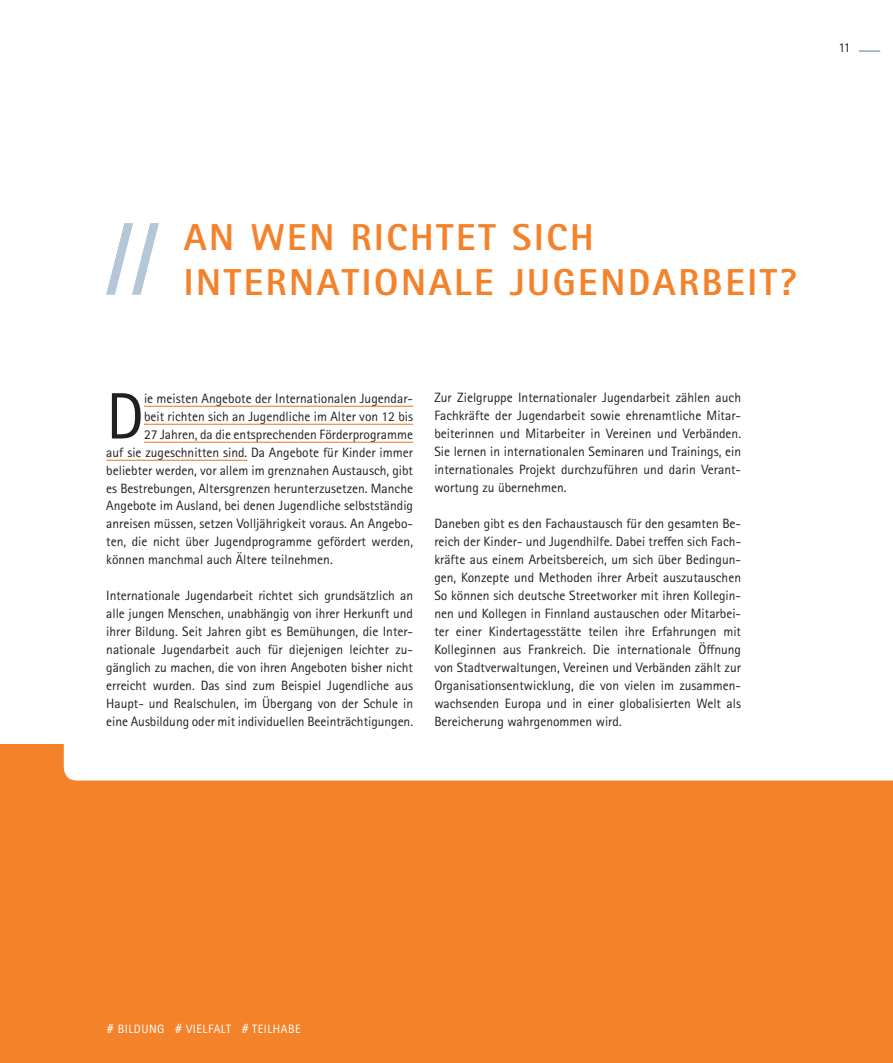
<style>
.page{position:relative;width:893px;height:1063px;background:#fff}
.page>*{position:absolute;margin:0;border:0;box-sizing:border-box;transform-origin:0 0}
.t1{font:65.7px "Rotis Sans Serif Pro";color:#231f20}
.t2{font:800 37.5px/45px "Rotis Sans Serif Pro";letter-spacing:.07em;color:#f4822b}
.t3{font:13.5px/18px "Rotis Sans Serif Pro";color:#231f20;text-align:justify}
.t4{font:13.5px "Rotis Sans Serif Pro";color:#231f20}
.t5{font:12.15px "Rotis Sans Serif Pro";letter-spacing:.04em;color:#fff}
.s1{font-size:14.55px}
</style>
<div class="page">
<hr style="left:859px;top:50px;width:21px;height:2px;background:#8aa7c0">
<div style="left:0;top:745px;width:893px;height:318px;background:#f4822b"></div>
<svg style="left:64px;top:405px;width:829px;height:376px"></svg>
<svg style="left:106px;top:223px;width:53px;height:72px"></svg>
<hr style="left:144px;top:406px;width:269px;height:1px;background:#f4822b">
<hr style="left:144px;top:424px;width:269px;height:1px;background:#f4822b">
<hr style="left:144px;top:442px;width:269px;height:1px;background:#f4822b">
<hr style="left:106px;top:460px;width:141px;height:1px;background:#f4822b">
<p class="t4" style="left:838px;top:39px;width:14px">11</p>
<h2 class="t2" style="left:184px;top:214px;width:615px">AN WEN RICHTET SICH<br>INTERNATIONALE JUGENDARBEIT?</h2>
<h1 class="t1" style="left:106px;top:378px;width:39px">D</h1>
<p class="t3" style="left:144px;top:389px;width:271px">ie meisten Angebote der Internationalen Jugendar-</p>
<p class="t3" style="left:144px;top:407px;width:271px">beit richten sich an Jugendliche im Alter von 12 bis</p>
<p class="t3" style="left:144px;top:425px;width:271px">27 Jahren, da die entsprechenden Förderprogramme</p>
<p class="t3" style="left:106px;top:443px;width:308px">auf sie zugeschnitten sind. Da Angebote für Kinder immer</p>
<p class="t3" style="left:106px;top:461px;width:308px">beliebter werden, vor allem im grenznahen Austausch, gibt</p>
<p class="t3" style="left:106px;top:479px;width:308px">es Bestrebungen, Altersgrenzen herunterzusetzen. Manche</p>
<p class="t3" style="left:106px;top:497px;width:308px">Angebote im Ausland, bei denen Jugendliche selbstständig</p>
<p class="t3" style="left:106px;top:515px;width:308px">anreisen müssen, setzen Volljährigkeit voraus. An Angebo-</p>
<p class="t3" style="left:106px;top:533px;width:308px">ten, die nicht über Jugendprogramme gefördert werden,</p>
<p class="t3" style="left:106px;top:551px;width:228px">können manchmal auch Ältere teilnehmen.</p>
<p class="t3" style="left:106px;top:587px;width:308px">Internationale Jugendarbeit richtet sich grundsätzlich an alle jungen Menschen, unabhängig von ihrer Herkunft und ihrer Bildung. Seit Jahren gibt es Bemühungen, die Inter&shy;nationale Jugendarbeit auch für diejenigen leichter zu&shy;gänglich zu machen, die von ihren Angeboten bisher nicht erreicht wurden. Das sind zum Beispiel Jugendliche aus Haupt- und Realschulen, im Übergang von der Schule in eine Ausbildung oder mit individuellen Beeinträchtigungen.</p>
<p class="t3" style="left:434px;top:389px;width:308px">Zur Zielgruppe Internationaler Jugendarbeit zählen auch Fachkräfte der Jugendarbeit sowie ehrenamtliche Mitar&shy;beiterinnen und Mitarbeiter in Vereinen und Verbänden.<br>Sie lernen in internationalen Seminaren und Trainings, ein internationales Projekt durchzuführen und darin Verant&shy;wortung zu übernehmen.</p>
<p class="t3" style="left:434px;top:515px;width:308px">Daneben gibt es den Fachaustausch für den gesamten Be&shy;reich der Kinder- und Jugendhilfe. Dabei treffen sich Fach&shy;kräfte aus einem Arbeitsbereich, um sich über Bedingun&shy;gen, Konzepte und Methoden ihrer Arbeit auszutauschen So können sich deutsche Streetworker mit ihren Kollegin&shy;nen und Kollegen in Finnland austauschen oder Mitarbei&shy;ter einer Kindertagesstätte teilen ihre Erfahrungen mit Kolleginnen aus Frankreich. Die internationale Öffnung von Stadtverwaltungen, Vereinen und Verbänden zählt zur Organisationsentwicklung, die von vielen im zusammen&shy;wachsenden Europa und in einer globalisierten Welt als Bereicherung wahrgenommen wird.</p>
<p class="t5" style="left:106px;top:1021px;width:196px"><span class="s1">#</span> BILDUNG <span class="s1">#</span> VIELFALT <span class="s1">#</span> TEILHABE</p>
</div>
